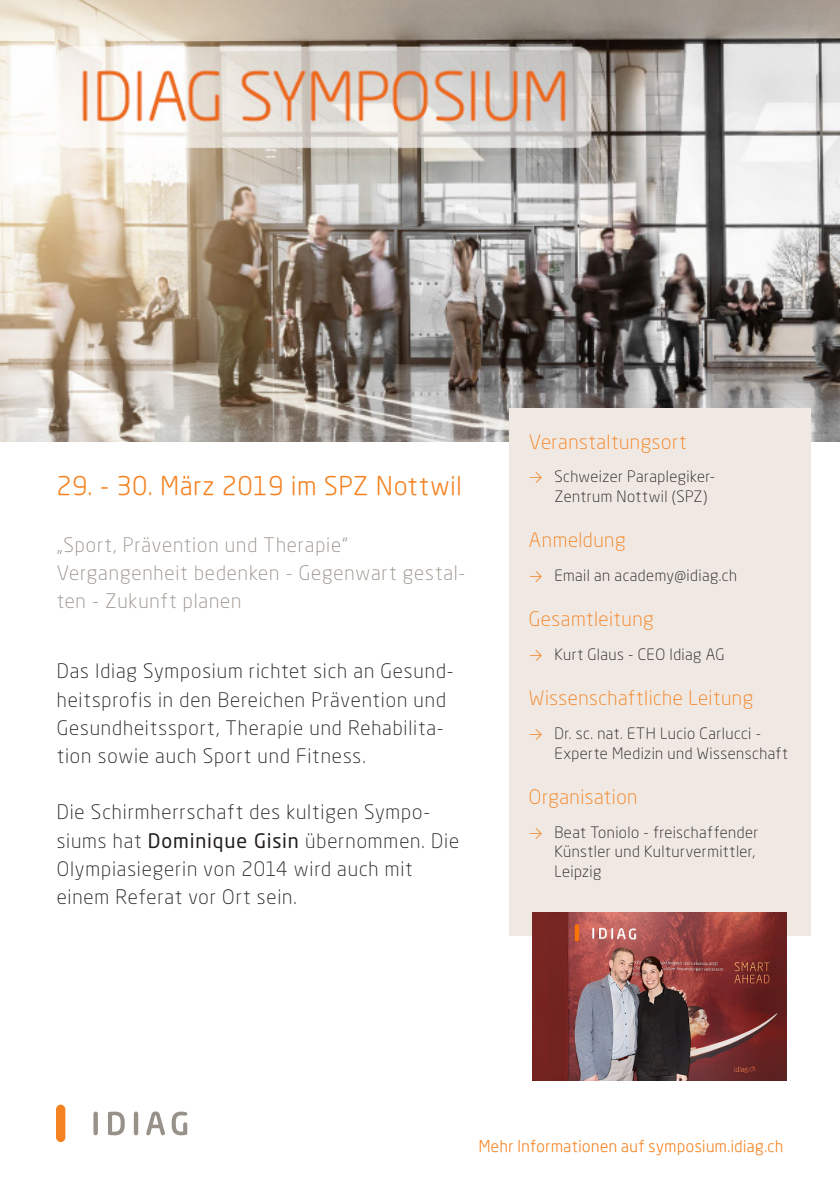
<style>
.page{position:relative;width:840px;height:1191px;background:#fff}
.page>*{position:absolute;margin:0;border:0;box-sizing:border-box;transform-origin:0 0}
.Einf__Abs{font:25.4px "Neo Sans Std Book Eighteen";letter-spacing:.04em;color:#f58220}
.Einf__Abs-2{font:300 19.8px/28.2px "Neo Sans Std";letter-spacing:.045em;color:#231f20}
.Einf__Abs-3{font:300 19.8px/28.2px "Neo Sans Std";letter-spacing:.045em;color:#989189}
.Einf__Abs-4{font:300 19.8px "Neo Sans Std";letter-spacing:.025em;color:#f58220}
.t1{font:16px "Neo Sans Std Book Eighteen";letter-spacing:.035em;color:#f58220}
.Einf__Abs-5{font:300 15.6px/19.8px "Neo Sans Std";letter-spacing:.03em;color:#231f20}
.s1{font-weight:400}
.s2{font-family:"Calibri";color:#f58220}
</style>
<div class="page">
<img style="left:0;top:0;width:838px;height:441px">
<div style="left:508px;top:408px;width:301px;height:527px;background:#f0e9e3"></div>
<img style="left:532px;top:912px;width:254px;height:168px">
<hr style="left:134px;top:1111px;width:4px;height:24px;background:#989189;border-radius:2px">
<svg style="left:172px;top:1111px;width:15px;height:24px"></svg>
<svg style="left:108px;top:1111px;width:17px;height:24px"></svg>
<div style="left:93px;top:1111px;width:5px;height:24px;background:#989189;border-radius:2px"></div>
<svg style="left:146px;top:1111px;width:19px;height:24px"></svg>
<div style="left:56px;top:1104px;width:9px;height:38px;background:#f58220;border-radius:5px"></div>
<p class="Einf__Abs" style="left:57px;top:470px;width:406px">29. - 30. März 2019 im SPZ Nottwil</p>
<p class="Einf__Abs-3" style="left:57px;top:530px;width:292px">„Sport, Prävention und Therapie“</p>
<p class="Einf__Abs-3" style="left:57px;top:558px;width:410px">Vergangenheit bedenken - Gegenwart gestal&shy;ten - Zukunft planen</p>
<p class="Einf__Abs-2" style="left:57px;top:657px;width:398px">Das Idiag Symposium richtet sich an Gesund&shy;heitsprofis in den Bereichen Prävention und Gesundheitssport, Therapie und Rehabilita&shy;tion sowie auch Sport und Fitness.</p>
<p class="Einf__Abs-2" style="left:57px;top:798px;width:403px">Die Schirmherrschaft des kultigen Sympo&shy;siums hat <span class="s1">Dominique Gisin</span> übernommen. Die<br>Olympiasiegerin von 2014 wird auch mit</p>
<p class="Einf__Abs-2" style="left:57px;top:882px;width:241px">einem Referat vor Ort sein.</p>
<p class="Einf__Abs-4" style="left:528px;top:429px;width:159px">Veranstaltungsort</p>
<p class="Einf__Abs-5" style="left:528px;top:466px;width:187px"><span class="s2">→</span> Schweizer Paraplegiker-</p>
<p class="Einf__Abs-5" style="left:554px;top:486px;width:155px">Zentrum Nottwil (SPZ)</p>
<p class="Einf__Abs-4" style="left:528px;top:528px;width:98px">Anmeldung</p>
<p class="Einf__Abs-5" style="left:528px;top:565px;width:209px"><span class="s2">→</span> Email an academy@idiag.ch</p>
<p class="Einf__Abs-4" style="left:528px;top:607px;width:126px">Gesamtleitung</p>
<p class="Einf__Abs-5" style="left:528px;top:644px;width:197px"><span class="s2">→</span> Kurt Glaus - CEO Idiag AG</p>
<p class="Einf__Abs-4" style="left:528px;top:686px;width:226px">Wissenschaftliche Leitung</p>
<p class="Einf__Abs-5" style="left:554px;top:723px;width:235px;text-indent:-25px"><span class="s2">→</span> Dr. sc. nat. ETH Lucio Carlucci -<br>Experte Medizin und Wissenschaft</p>
<p class="Einf__Abs-4" style="left:528px;top:785px;width:110px">Organisation</p>
<p class="Einf__Abs-5" style="left:554px;top:822px;width:205px;text-indent:-25px"><span class="s2">→</span> Beat Toniolo - freischaffender<br>Künstler und Kulturvermittler,<br>Leipzig</p>
<p class="t1" style="left:478px;top:1136px;width:306px">Mehr Informationen auf symposium.idiag.ch</p>
</div>
